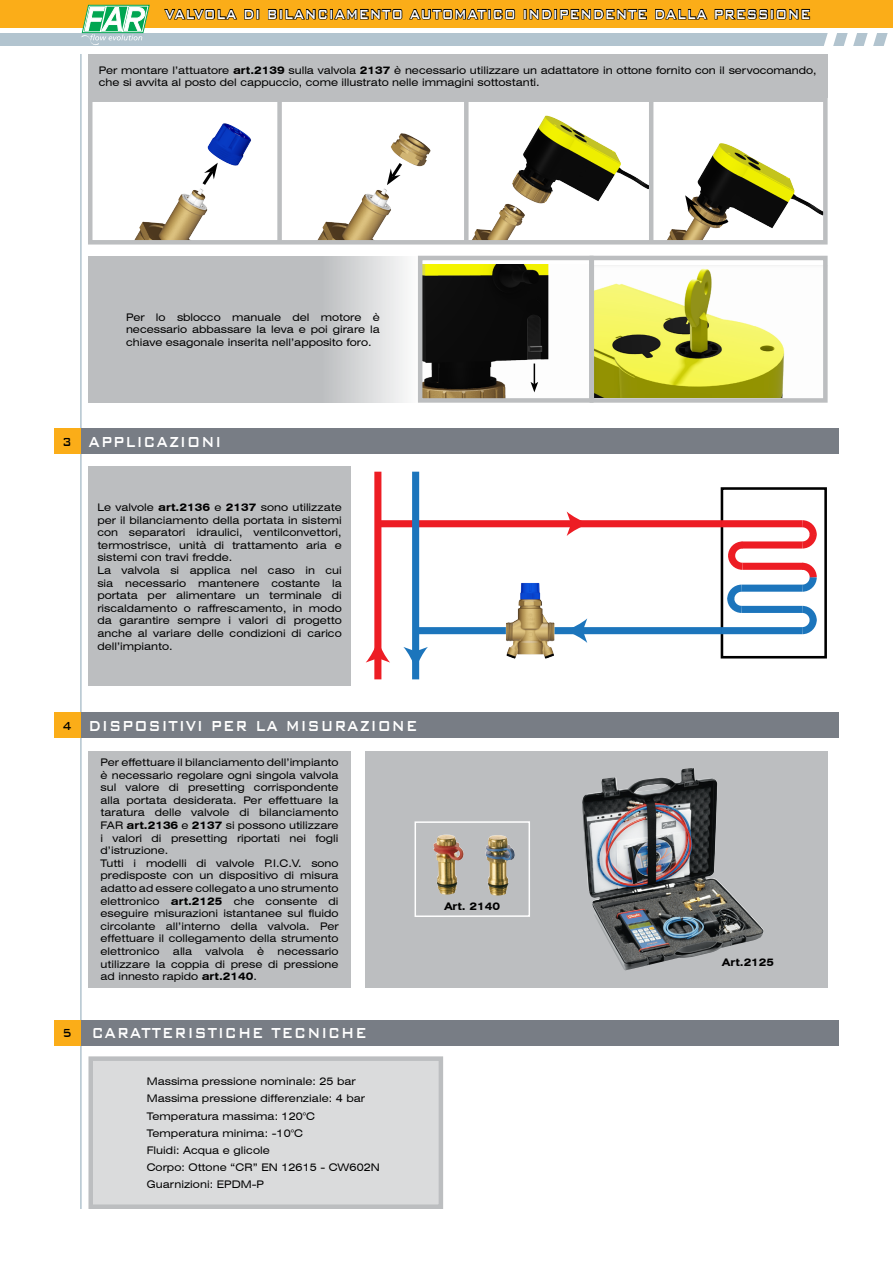
<style>
.page{position:relative;width:893px;height:1263px;background:#fff}
.page>*{position:absolute;margin:0;border:0;box-sizing:border-box;transform-origin:0 0}
.t1{font:500 19.35px "Bank Gothic BT";letter-spacing:.07em;color:#fff;scale:.78 1}
.t2{font:500 17.55px "Bank Gothic BT";letter-spacing:.05em;color:#fff;scale:.77 1}
.t3{font:expanded 10.5px/12.6px "Swiss 721 BT";color:#000}
.t4{font:700 expanded 10.5px "Swiss 721 BT";color:#000}
.s1{font-weight:700}
.s2{font-size:15.6px;color:#000}
</style>
<div class="page">
<div style="left:88px;top:751px;width:263px;height:236px;background:#bcbec0"></div>
<svg style="left:0;top:27px;width:14px;height:1px"></svg>
<div style="left:0;top:33px;width:893px;height:13px;background:#b2c4cf"></div>
<svg style="left:820px;top:27px;width:73px;height:19px"></svg>
<div style="left:0;top:0;width:893px;height:27px;background:#fbad18"></div>
<svg style="left:164px;top:8px;width:95px;height:12px"></svg>
<svg style="left:268px;top:8px;width:248px;height:12px"></svg>
<svg style="left:524px;top:8px;width:123px;height:12px"></svg>
<svg style="left:655px;top:8px;width:156px;height:12px"></svg>
<svg style="left:82px;top:5px;width:67px;height:40px"></svg>
<hr style="left:80px;top:54px;width:2px;height:1155px;background:#b2c4cf">
<div style="left:54px;top:428px;width:26px;height:26px;background:#fbad18"></div>
<div style="left:82px;top:428px;width:757px;height:26px;background:#787d85"></div>
<div style="left:416px;top:627px;width:93px;height:7px;background:#1c75bc"></div>
<div style="left:721px;top:487px;width:106px;height:171px;border:3px solid #000"></div>
<div style="left:553px;top:627px;width:169px;height:7px;background:#1c75bc"></div>
<div style="left:377px;top:520px;width:345px;height:7px;background:#ed1d24"></div>
<div style="left:374px;top:472px;width:7px;height:207px;background:#ed1d24"></div>
<div style="left:412px;top:472px;width:7px;height:207px;background:#1c75bc"></div>
<svg style="left:403px;top:645px;width:25px;height:24px"></svg>
<svg style="left:366px;top:640px;width:24px;height:24px"></svg>
<svg style="left:565px;top:511px;width:24px;height:25px"></svg>
<div style="left:722px;top:627px;width:80px;height:7px;background:#1c75bc"></div>
<svg style="left:795px;top:605px;width:22px;height:30px"></svg>
<div style="left:722px;top:520px;width:80px;height:7px;background:#ed1d24"></div>
<svg style="left:795px;top:520px;width:22px;height:29px"></svg>
<div style="left:742px;top:541px;width:60px;height:7px;background:#ed1d24"></div>
<svg style="left:724px;top:538px;width:26px;height:35px"></svg>
<div style="left:742px;top:606px;width:60px;height:7px;background:#1c75bc"></div>
<svg style="left:724px;top:581px;width:25px;height:35px"></svg>
<svg style="left:795px;top:562px;width:22px;height:30px"></svg>
<div style="left:742px;top:585px;width:60px;height:7px;background:#1c75bc"></div>
<div style="left:742px;top:563px;width:61px;height:7px;background:#ed1d24"></div>
<img style="left:446px;top:583px;width:164px;height:76px">
<div style="left:54px;top:713px;width:26px;height:25px;background:#fbad18"></div>
<div style="left:82px;top:713px;width:757px;height:25px;background:#787d85"></div>
<div style="left:54px;top:1020px;width:26px;height:25px;background:#fbad18"></div>
<div style="left:82px;top:1020px;width:757px;height:25px;background:#787d85"></div>
<svg style="left:88px;top:256px;width:317px;height:147px;background:#c3c5c6"></svg>
<img style="left:423px;top:265px;width:400px;height:133px">
<svg style="left:531px;top:364px;width:7px;height:28px"></svg>
<div style="left:418px;top:256px;width:176px;height:147px;border:4px solid #bcbec0"></div>
<div style="left:590px;top:256px;width:238px;height:147px;border:4px solid #bcbec0"></div>
<img style="left:134px;top:123px;width:117px;height:117px">
<div style="left:277px;top:97px;width:5px;height:145px;background:#bcbec0"></div>
<div style="left:464px;top:97px;width:5px;height:145px;background:#bcbec0"></div>
<img style="left:317px;top:133px;width:114px;height:107px">
<img style="left:472px;top:111px;width:182px;height:129px">
<img style="left:667px;top:143px;width:156px;height:97px">
<svg style="left:685px;top:195px;width:47px;height:32px"></svg>
<div style="left:88px;top:54px;width:740px;height:44px;background:#bcbec0"></div>
<div style="left:88px;top:97px;width:740px;height:148px;border:4px solid #bcbec0"></div>
<hr style="left:649px;top:97px;width:4px;height:145px;background:#bcbec0">
<svg style="left:387px;top:160px;width:18px;height:25px"></svg>
<svg style="left:200px;top:163px;width:18px;height:25px"></svg>
<div style="left:365px;top:751px;width:463px;height:236px;background:#bcbec0"></div>
<img style="left:582px;top:768px;width:182px;height:202px">
<img style="left:433px;top:835px;width:82px;height:60px">
<div style="left:415px;top:821px;width:115px;height:96px;border:2px solid #fff"></div>
<div style="left:88px;top:467px;width:263px;height:219px;background:#bcbec0"></div>
<div style="left:88px;top:1056px;width:355px;height:153px;background:#dadbdc;border:4px solid #bcbec0"></div>
<h2 class="t2" style="left:165px;top:5px;width:840px">VALVOLA DI BILANCIAMENTO AUTOMATICO INDIPENDENTE DALLA PRESSIONE</h2>
<p class="t3" style="left:99px;top:63px;width:719px">Per montare l’attuatore <span class="s1">art.2139</span> sulla valvola <span class="s1">2137</span> è necessario utilizzare un adattatore in ottone fornito con il servocomando, che si avvita al posto del cappuccio, come illustrato nelle immagini sottostanti.</p>
<p class="t3" style="left:126px;top:310px;width:255px;text-align:justify">Per lo sblocco manuale del motore è necessario abbassare la leva e poi girare la chiave esagonale inserita nell’apposito foro.</p>
<h1 class="t1" style="left:62px;top:431px;width:205px"><span class="s2">3</span> APPLICAZIONI</h1>
<p class="t3" style="left:97px;top:501px;width:246px">Le valvole <span class="s1">art.2136</span> e <span class="s1">2137</span> sono utilizzate per il bilanciamento della portata in sistemi con separatori idraulici, ventilconvettori, termostrisce, unità di trattamento aria e sistemi con travi fredde.<br>La valvola si applica nel caso in cui sia necessario mantenere costante la portata per alimentare un terminale di riscaldamento o raffrescamento, in modo da garantire sempre i valori di progetto anche al variare delle condizioni di carico dell’impianto.</p>
<h1 class="t1" style="left:62px;top:715px;width:457px"><span class="s2">4</span> DISPOSITIVI PER LA MISURAZIONE</h1>
<p class="t3" style="left:101px;top:756px;width:240px">Per effettuare il bilanciamento dell’impianto è necessario regolare ogni singola valvola sul valore di presetting corrispondente alla portata desiderata. Per effettuare la taratura delle valvole di bilanciamento FAR <span class="s1">art.2136</span> e <span class="s1">2137</span> si possono utilizzare i valori di presetting riportati nei fogli d’istruzione.<br>Tutti i modelli di valvole P.I.C.V. sono predisposte con un dispositivo di misura adatto ad essere collegato a uno strumento elettronico <span class="s1">art.2125</span> che consente di eseguire misurazioni istantanee sul fluido circolante all’interno della valvola. Per effettuare il collegamento della strumento elettronico</p>
<p class="t3" style="left:173px;top:945px;width:21px">alla</p>
<p class="t3" style="left:206px;top:945px;width:40px">valvola</p>
<p class="t3" style="left:257px;top:945px;width:9px">è</p>
<p class="t3" style="left:101px;top:945px;width:240px;text-align:justify;text-indent:177px">necessario utilizzare la coppia di prese di pressione ad innesto rapido <span class="s1">art.2140</span>.</p>
<h1 class="t1" style="left:63px;top:1023px;width:392px"><span class="s2">5</span> CARATTERISTICHE TECNICHE</h1>
<p class="t3" style="left:147px;top:1073px;width:234px;line-height:17.1px">Massima pressione nominale: 25 bar<br>Massima pressione differenziale: 4 bar<br>Temperatura massima: 120°C<br>Temperatura minima: -10°C<br>Fluidi: Acqua e glicole<br>Corpo: Ottone “CR” EN 12615 - CW602N<br>Guarnizioni: EPDM-P</p>
<p class="t4" style="left:444px;top:900px;width:57px">Art. 2140</p>
<p class="t4" style="left:722px;top:956px;width:54px">Art.2125</p>
</div>
